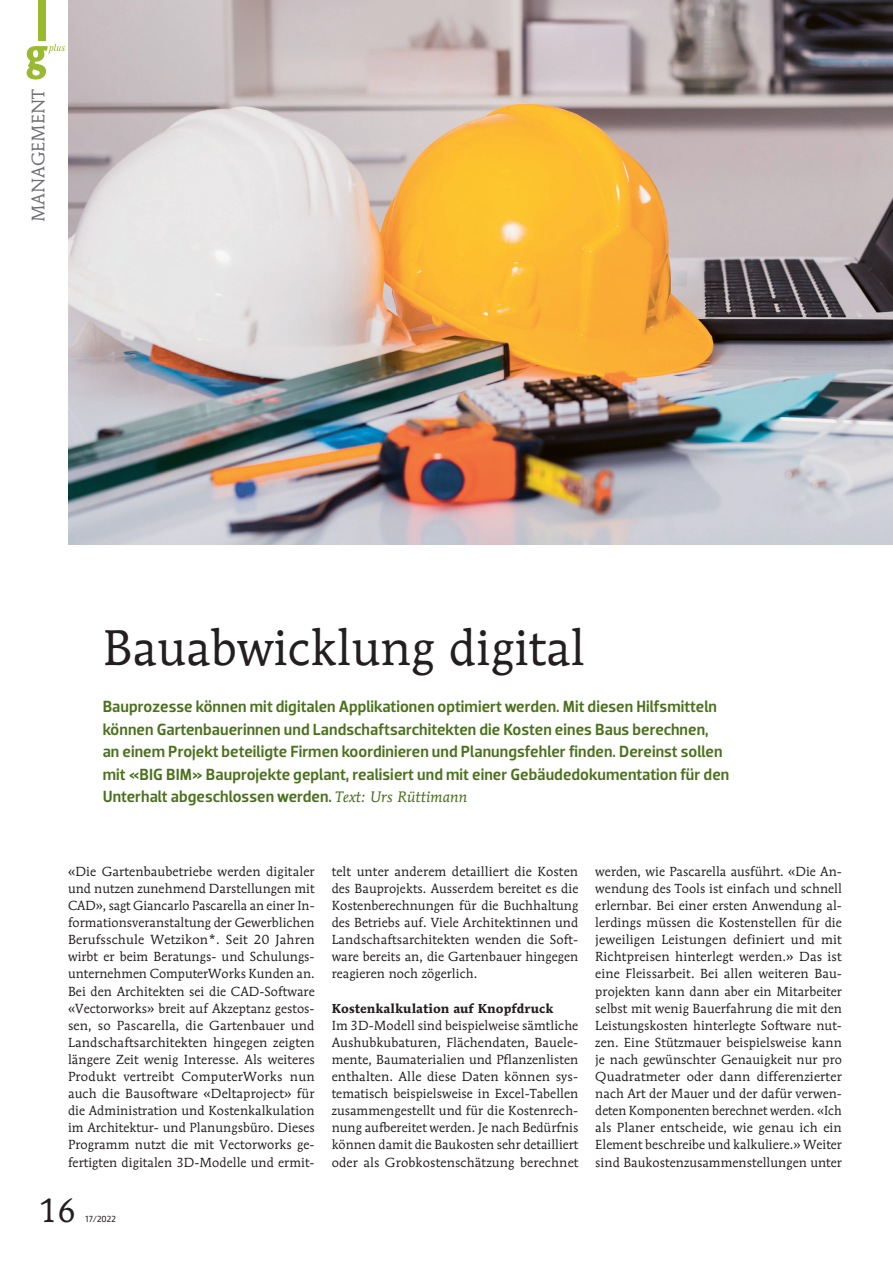
<style>
.page{position:relative;width:893px;height:1263px;background:#fff}
.page>*{position:absolute;margin:0;border:0;box-sizing:border-box;transform-origin:0 0}
.t1{font:49.5px "Mendoza Roman";color:#231f20}
.t2{font:33px "Mendoza Roman";color:#231f20}
.t3{font:18px "Mendoza Roman";letter-spacing:.005em;color:#6f7073}
.t4{font:500 16.5px/22.5px "Dobra";letter-spacing:.005em;color:#4b711c}
.t5{font:13.05px/17.1px "Mendoza Roman";letter-spacing:.005em;color:#231f20;text-align:justify}
.t6{font:700 12.9px "Mendoza Roman";letter-spacing:.005em;color:#231f20}
.t7{font:9px "Dobra";color:#231f20}
.s1{font-family:"Mendoza Roman";font-weight:400;font-style:italic;font-size:15px}
</style>
<div class="page">
<div style="left:38px;top:0;width:8px;height:40px;background:#99b930"></div>
<svg style="left:27px;top:44px;width:38px;height:36px"></svg>
<img style="left:68px;top:0;width:825px;height:544px">
<h3 class="t3" style="left:27px;top:222px;width:135px;rotate:-90deg">MANAGEMENT</h3>
<h1 class="t1" style="left:103px;top:617px;width:484px">Bauabwicklung digital</h1>
<p class="t4" style="left:103px;top:696px;width:628px">Bauprozesse können mit digitalen Applikationen optimiert werden. Mit diesen Hilfsmitteln können Gartenbauerinnen und Landschaftsarchitekten die Kosten eines Baus berechnen, an einem Projekt beteiligte Firmen koordinieren und Planungsfehler finden. Dereinst sollen mit «BIG BIM» Bauprojekte geplant, realisiert und mit einer Gebäudedokumentation für den Unterhalt abgeschlossen werden. <span class="s1">Text: Urs Rüttimann</span></p>
<p class="t5" style="left:68px;top:863px;width:248px">«Die Gartenbaubetriebe werden digitaler und nutzen zunehmend Darstellungen mit CAD», sagt Giancarlo Pascarella an einer In&shy;formationsveranstaltung der Gewerblichen Berufsschule Wetzikon*. Seit 20 Jahren wirbt er beim Beratungs- und Schulungs&shy;unternehmen ComputerWorks Kunden an.<br>Bei den Architekten sei die CAD-Software «Vectorworks» breit auf Akzeptanz gestos&shy;sen, so Pascarella, die Gartenbauer und Landschaftsarchitekten hingegen zeigten längere Zeit wenig Interesse. Als weiteres Produkt vertreibt ComputerWorks nun auch die Bausoftware «Deltaproject» für die Administration und Kostenkalkulation im Architektur- und Planungsbüro. Dieses Programm nutzt die mit Vectorworks ge&shy;fertigten digitalen 3D-Modelle und ermit-</p>
<p class="t5" style="left:332px;top:863px;width:248px">telt unter anderem detailliert die Kosten des Bauprojekts. Ausserdem bereitet es die Kostenberechnungen für die Buchhaltung des Betriebs auf. Viele Architektinnen und Landschaftsarchitekten wenden die Soft&shy;ware bereits an, die Gartenbauer hingegen reagieren noch zögerlich.</p>
<p class="t6" style="left:332px;top:1000px;width:223px">Kostenkalkulation auf Knopfdruck</p>
<p class="t5" style="left:332px;top:1016px;width:248px">Im 3D-Modell sind beispielweise sämtliche Aushubkubaturen, Flächendaten, Bauele&shy;mente, Baumaterialien und Pflanzenlisten enthalten. Alle diese Daten können sys&shy;tematisch beispielsweise in Excel-Tabellen zusammengestellt und für die Kostenrech&shy;nung aufbereitet werden. Je nach Bedürfnis können damit die Baukosten sehr detailliert oder als Grobkostenschätzung berechnet</p>
<p class="t5" style="left:595px;top:863px;width:248px">werden, wie Pascarella ausführt. «Die An&shy;wendung des Tools ist einfach und schnell erlernbar. Bei einer ersten Anwendung al&shy;lerdings müssen die Kostenstellen für die jeweiligen Leistungen definiert und mit Richtpreisen hinterlegt werden.» Das ist eine Fleissarbeit. Bei allen weiteren Bau&shy;projekten kann dann aber ein Mitarbeiter selbst mit wenig Bauerfahrung die mit den Leistungskosten hinterlegte Software nut&shy;zen. Eine Stützmauer beispielsweise kann je nach gewünschter Genauigkeit nur pro Quadratmeter oder dann differenzierter nach Art der Mauer und der dafür verwen&shy;deten Komponenten berechnet werden. «Ich als Planer entscheide, wie genau ich ein Element beschreibe und kalkuliere.» Weiter sind Baukostenzusammenstellungen unter</p>
<h2 class="t2" style="left:38px;top:1190px;width:39px">16</h2>
<p class="t7" style="left:86px;top:1213px;width:32px">17/2022</p>
</div>
